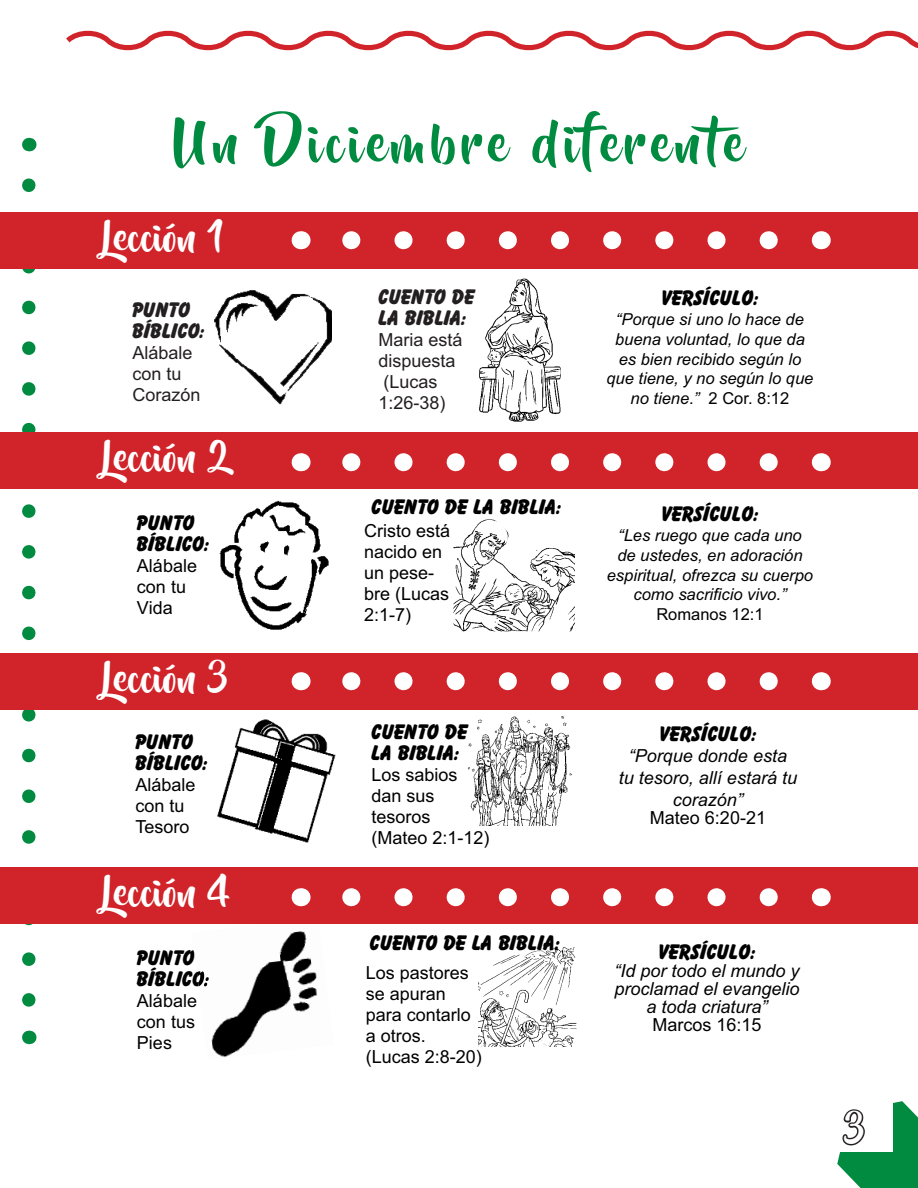
<style>
.page{position:relative;width:918px;height:1188px;background:#fff}
.page>*{position:absolute;margin:0;border:0;box-sizing:border-box;transform-origin:0 0}
.t1{font:51px "Beyond The Mountains";letter-spacing:.1em;color:#008b40}
.t2{font:37.5px "Beyond The Mountains";color:#fff}
.t3{font:21px/21px "Bazooka";color:#000}
.t4{font:21px/21px "Bazooka";color:#231f20}
.t5{font:18px/21px "Arial";color:#000}
.t6{font:italic 18px/18px "Arial";color:#000;text-align:center}
.t7{font:18px/21px "Arial";color:#231f20}
.t8{font:italic 16.5px/19.8px "Arial";color:#000;text-align:center}
.s1{font-style:normal}
</style>
<div class="page">
<svg style="left:22px;top:185px;width:14px;height:822px"></svg>
<svg style="left:29px;top:138px;width:1px;height:13px"></svg>
<svg style="left:29px;top:1031px;width:1px;height:13px"></svg>
<svg style="left:66px;top:30px;width:852px;height:21px"></svg>
<img style="left:214px;top:290px;width:118px;height:115px">
<img style="left:479px;top:278px;width:82px;height:144px">
<img style="left:219px;top:500px;width:110px;height:130px">
<img style="left:217px;top:719px;width:119px;height:124px">
<img style="left:453px;top:519px;width:122px;height:112px">
<img style="left:479px;top:947px;width:98px;height:99px">
<img style="left:468px;top:716px;width:104px;height:110px">
<img style="left:211px;top:931px;width:106px;height:127px">
<img style="left:197px;top:971px;width:12px;height:15px">
<div style="left:0;top:867px;width:918px;height:57px;background:#d1232a"></div>
<svg style="left:342px;top:888px;width:427px;height:18px"></svg>
<svg style="left:821px;top:888px;width:1px;height:18px"></svg>
<svg style="left:301px;top:888px;width:1px;height:18px"></svg>
<div style="left:0;top:653px;width:918px;height:57px;background:#d1232a"></div>
<svg style="left:342px;top:672px;width:427px;height:18px"></svg>
<svg style="left:821px;top:672px;width:1px;height:18px"></svg>
<svg style="left:301px;top:672px;width:1px;height:18px"></svg>
<div style="left:0;top:432px;width:918px;height:57px;background:#d1232a"></div>
<svg style="left:342px;top:453px;width:427px;height:18px"></svg>
<svg style="left:821px;top:453px;width:1px;height:18px"></svg>
<svg style="left:301px;top:453px;width:1px;height:18px"></svg>
<div style="left:0;top:212px;width:918px;height:57px;background:#d1232a"></div>
<svg style="left:342px;top:231px;width:427px;height:18px"></svg>
<svg style="left:821px;top:231px;width:1px;height:18px"></svg>
<svg style="left:301px;top:231px;width:1px;height:18px"></svg>
<svg style="left:837px;top:1101px;width:81px;height:87px"></svg>
<p class="t1" style="left:175px;top:116px;width:579px">Un Diciembre diferente</p>
<p class="t2" style="left:103px;top:217px;width:123px">Lección 1</p>
<p class="t4" style="left:132px;top:300px;width:74px">PUNTO<br>BÍBLICO:</p>
<p class="t7" style="left:132px;top:343px;width:70px">Alábale con tu<br>Corazón</p>
<p class="t2" style="left:103px;top:437px;width:133px">Lección 2</p>
<p class="t3" style="left:137px;top:513px;width:74px">PUNTO<br>BÍBLICO:</p>
<p class="t5" style="left:137px;top:556px;width:62px">Alábale con tu<br>Vida</p>
<p class="t2" style="left:103px;top:658px;width:127px">Lección 3</p>
<p class="t3" style="left:135px;top:732px;width:74px">PUNTO<br>BÍBLICO:</p>
<p class="t5" style="left:135px;top:775px;width:62px">Alábale con tu<br>Tesoro</p>
<p class="t2" style="left:103px;top:872px;width:129px">Lección 4</p>
<p class="t3" style="left:137px;top:948px;width:74px">PUNTO<br>BÍBLICO:</p>
<p class="t5" style="left:137px;top:991px;width:62px;text-align:justify">Alábale con tus Pies</p>
<p class="t4" style="left:378px;top:287px;width:98px">CUENTO DE<br>LA BIBLIA:</p>
<p class="t7" style="left:378px;top:329px;width:86px">Maria está dispuesta (Lucas<br>1:26-38)</p>
<p class="t3" style="left:661px;top:288px;width:99px">VERSÍCULO:</p>
<p class="t8" style="left:606px;top:310px;width:208px">“Porque si uno lo hace de buena voluntad, lo que da es bien recibido según lo que tiene, y no según lo que no tiene.” <span class="s1">2 Cor. 8:12</span></p>
<p class="t3" style="left:371px;top:497px;width:192px">CUENTO DE LA BIBLIA:</p>
<p class="t3" style="left:661px;top:504px;width:99px">VERSÍCULO:</p>
<p class="t8" style="left:607px;top:526px;width:208px">“Les ruego que cada uno<br>de ustedes, en adoración espiritual, ofrezca su cuerpo como sacrificio vivo.”<br><span class="s1">Romanos 12:1</span></p>
<p class="t5" style="left:364px;top:520px;width:87px">Cristo está nacido en un pese&shy;bre (Lucas<br>2:1-7)</p>
<p class="t3" style="left:371px;top:722px;width:98px">CUENTO DE<br>LA BIBLIA:</p>
<p class="t5" style="left:371px;top:764px;width:120px">Los sabios dan sus tesoros (Mateo 2:1-12)</p>
<p class="t3" style="left:370px;top:933px;width:192px">CUENTO DE LA BIBLIA:</p>
<p class="t5" style="left:366px;top:962px;width:118px">Los pastores se apuran para contarlo a otros. (Lucas 2:8-20)</p>
<p class="t3" style="left:659px;top:724px;width:99px">VERSÍCULO:</p>
<p class="t6" style="left:619px;top:745px;width:180px;line-height:21.6px">“Porque donde esta<br>tu tesoro, allí estará tu corazón”</p>
<p class="t5" style="left:650px;top:807px;width:118px">Mateo 6:20-21</p>
<p class="t3" style="left:658px;top:942px;width:99px">VERSÍCULO:</p>
<p class="t6" style="left:614px;top:962px;width:187px">“Id por todo el mundo y proclamad el evangelio a toda criatura”<br><span class="s1">Marcos 16:15</span></p>
<p class="t2" style="left:844px;top:1109px;width:22px">3</p>
</div>
